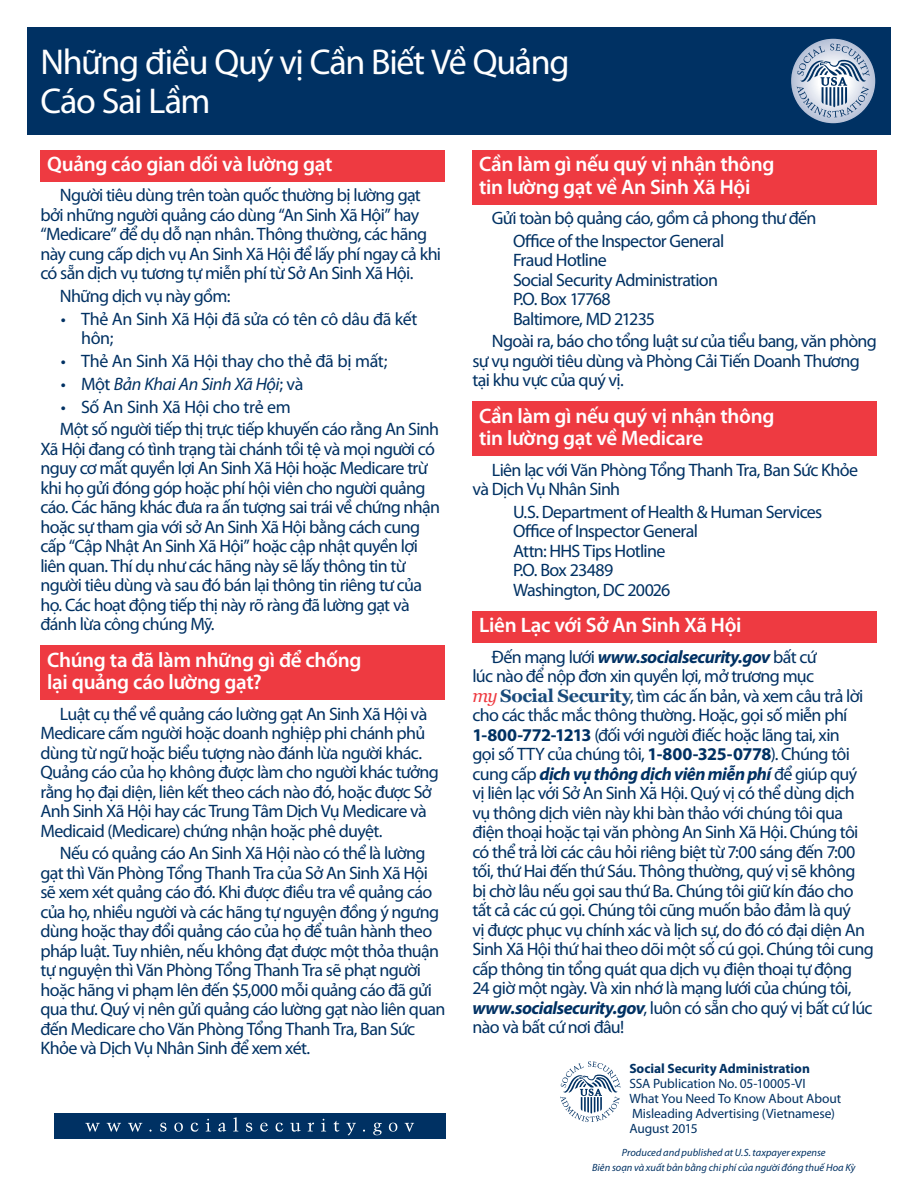
<style>
.page{position:relative;width:918px;height:1188px;background:#fff}
.page>*{position:absolute;margin:0;border:0;box-sizing:border-box;transform-origin:0 0}
.Pub_Title{font:36px/39px "Myriad Pro";letter-spacing:-.035em;color:#fff}
.t1{font:600 21px/22.5px "Myriad Pro";letter-spacing:-.015em;color:#fff}
.Paragraph{font:18px/19.5px "Myriad Pro";letter-spacing:-.04em;color:#003163}
.Paragraph-2{font:18px/19.5px "Myriad Pro";letter-spacing:-.02em;color:#003163}
.t2{font:italic 18px "Myriad Pro";letter-spacing:-.02em;color:#003163}
.Pub_Info{font:13.5px/15px "Myriad Pro";letter-spacing:-.005em;color:#003163}
.Pub_Info-2{font:700 13.5px "Myriad Pro";color:#003163}
.t3{font:italic 10.5px/15px "Myriad Pro";color:#003163;text-align:center}
.s1{font-style:normal}
.s2{font-weight:700;font-style:italic}
.s3{font-family:"Georgia";font-style:italic;color:#ee3a41}
.s4{font-family:"Georgia";font-weight:700;color:#194b7b}
.s5{font-weight:700}
</style>
<div class="page">
<div style="left:27px;top:27px;width:864px;height:108px;background:#003163"></div>
<div style="left:54px;top:1114px;width:392px;height:25px;background:#003163"></div>
<svg style="left:85px;top:1117px;width:329px;height:19px"></svg>
<svg style="left:790px;top:38px;width:86px;height:86px"></svg>
<svg style="left:797px;top:44px;width:73px;height:74px;background:#9eafc5"></svg>
<div style="left:40px;top:150px;width:406px;height:32px;background:#ee3a41"></div>
<div style="left:40px;top:646px;width:406px;height:54px;background:#ee3a41"></div>
<div style="left:472px;top:150px;width:405px;height:54px;background:#ee3a41"></div>
<div style="left:472px;top:402px;width:405px;height:54px;background:#ee3a41"></div>
<div style="left:472px;top:611px;width:405px;height:32px;background:#ee3a41"></div>
<svg style="left:560px;top:1061px;width:61px;height:61px"></svg>
<p class="Pub_Title" style="left:40px;top:41px;width:531px">Những điều Quý vị Cần Biết Về Quảng<br>Cáo Sai Lầm</p>
<h1 class="t1" style="left:47px;top:152px;width:287px">Quảng cáo gian dối và lường gạt</h1>
<p class="Paragraph" style="left:40px;top:185px;width:402px;text-indent:19px">Người tiêu dùng trên toàn quốc thường bị lường gạt bởi những người quảng cáo dùng “An Sinh Xã Hội” hay “Medicare” để dụ dỗ nạn nhân. Thông thường, các hãng này cung cấp dịch vụ An Sinh Xã Hội để lấy phí ngay cả khi có sẵn dịch vụ tương tự miễn phí từ Sở An Sinh Xã Hội.</p>
<p class="Paragraph" style="left:60px;top:286px;width:172px">Những dịch vụ này gồm:</p>
<p class="Paragraph-2" style="left:81px;top:309px;width:338px;text-indent:-20px">• Thẻ An Sinh Xã Hội đã sửa có tên cô dâu đã kết hôn;</p>
<p class="Paragraph-2" style="left:61px;top:351px;width:328px">• Thẻ An Sinh Xã Hội thay cho thẻ đã bị mất;</p>
<p class="t2" style="left:61px;top:373px;width:244px"><span class="s1">• Một</span> Bản Khai An Sinh Xã Hội<span class="s1">; và</span></p>
<p class="Paragraph-2" style="left:61px;top:396px;width:232px">• Số An Sinh Xã Hội cho trẻ em</p>
<p class="Paragraph" style="left:40px;top:419px;width:401px;text-indent:19px">Một số người tiếp thị trực tiếp khuyến cáo rằng An Sinh Xã Hội đang có tình trạng tài chánh tồi tệ và mọi người có nguy cơ mất quyền lợi An Sinh Xã Hội hoặc Medicare trừ khi họ gửi đóng góp hoặc phí hội viên cho người quảng cáo. Các hãng khác đưa ra ấn tượng sai trái về chứng nhận hoặc sự tham gia với sở An Sinh Xã Hội bằng cách cung cấp “Cập Nhật An Sinh Xã Hội” hoặc cập nhật quyền lợi liên quan. Thí dụ như các hãng này sẽ lấy thông tin từ người tiêu dùng và sau đó bán lại thông tin riêng tư của họ. Các hoạt động tiếp thị này rõ ràng đã lường gạt và đánh lừa công chúng Mỹ.</p>
<h1 class="t1" style="left:47px;top:648px;width:316px">Chúng ta đã làm những gì để chống lại quảng cáo lường gạt?</h1>
<p class="Paragraph" style="left:40px;top:704px;width:400px;text-indent:19px">Luật cụ thể về quảng cáo lường gạt An Sinh Xã Hội và Medicare cấm người hoặc doanh nghiệp phi chánh phủ dùng từ ngữ hoặc biểu tượng nào đánh lừa người khác.<br>Quảng cáo của họ không được làm cho người khác tưởng rằng họ đại diện, liên kết theo cách nào đó, hoặc được Sở Anh Sinh Xã Hội hay các Trung Tâm Dịch Vụ Medicare và Medicaid (Medicare) chứng nhận hoặc phê duyệt.</p>
<p class="Paragraph" style="left:40px;top:843px;width:407px;text-indent:19px">Nếu có quảng cáo An Sinh Xã Hội nào có thể là lường gạt thì Văn Phòng Tổng Thanh Tra của Sở An Sinh Xã Hội sẽ xem xét quảng cáo đó. Khi được điều tra về quảng cáo của họ, nhiều người và các hãng tự nguyện đồng ý ngưng dùng hoặc thay đổi quảng cáo của họ để tuân hành theo pháp luật. Tuy nhiên, nếu không đạt được một thỏa thuận tự nguyện thì Văn Phòng Tổng Thanh Tra sẽ phạt người hoặc hãng vi phạm lên đến $5,000 mỗi quảng cáo đã gửi qua thư. Quý vị nên gửi quảng cáo lường gạt nào liên quan đến Medicare cho Văn Phòng Tổng Thanh Tra, Ban Sức Khỏe và Dịch Vụ Nhân Sinh để xem xét.</p>
<h1 class="t1" style="left:479px;top:152px;width:297px">Cần làm gì nếu quý vị nhận thông tin lường gạt về An Sinh Xã Hội</h1>
<p class="Paragraph" style="left:492px;top:208px;width:326px">Gửi toàn bộ quảng cáo, gồm cả phong thư đến</p>
<p class="Paragraph" style="left:513px;top:230px;width:213px">Office of the Inspector General<br>Fraud Hotline<br>Social Security Administration<br>P.O. Box 17768<br>Baltimore, MD 21235</p>
<p class="Paragraph" style="left:472px;top:331px;width:406px;text-indent:19px">Ngoài ra, báo cho tổng luật sư của tiểu bang, văn phòng sự vụ người tiêu dùng và Phòng Cải Tiến Doanh Thương tại khu vực của quý vị.</p>
<h1 class="t1" style="left:479px;top:404px;width:297px">Cần làm gì nếu quý vị nhận thông tin lường gạt về Medicare</h1>
<p class="Paragraph" style="left:472px;top:460px;width:387px;text-indent:19px">Liên lạc với Văn Phòng Tổng Thanh Tra, Ban Sức Khỏe và Dịch Vụ Nhân Sinh</p>
<p class="Paragraph" style="left:513px;top:502px;width:311px">U.S. Department of Health &amp; Human Services<br>Office of Inspector General<br>Attn: HHS Tips Hotline<br>P.O. Box 23489<br>Washington, DC 20026</p>
<h1 class="t1" style="left:479px;top:614px;width:264px">Liên Lạc với Sở An Sinh Xã Hội</h1>
<p class="Paragraph" style="left:472px;top:647px;width:403px;text-indent:19px">Đến mạng lưới <span class="s2">www.socialsecurity.gov</span> bất cứ<br>lúc nào để nộp đơn xin quyền lợi, mở trương mục<br><span class="s3">my</span> <span class="s4">Social Security</span>, tìm các ấn bản, và xem câu trả lời cho các thắc mắc thông thường. Hoặc, gọi số miễn phí <span class="s5">1-800-772-1213</span> (đối với người điếc hoặc lãng tai, xin<br>gọi số TTY của chúng tôi, <span class="s5">1-800-325-0778</span>). Chúng tôi cung cấp <span class="s2">dịch vụ thông dịch viên miễn phí</span> để giúp quý vị liên lạc với Sở An Sinh Xã Hội. Quý vị có thể dùng dịch vụ thông dịch viên này khi bàn thảo với chúng tôi qua điện thoại hoặc tại văn phòng An Sinh Xã Hội. Chúng tôi có thể trả lời các câu hỏi riêng biệt từ 7:00 sáng đến 7:00 tối, thứ Hai đến thứ Sáu. Thông thường, quý vị sẽ không bị chờ lâu nếu gọi sau thứ Ba. Chúng tôi giữ kín đáo cho tất cả các cú gọi. Chúng tôi cũng muốn bảo đảm là quý<br>vị được phục vụ chính xác và lịch sự, do đó có đại diện An Sinh Xã Hội thứ hai theo dõi một số cú gọi. Chúng tôi cung cấp thông tin tổng quát qua dịch vụ điện thoại tự động 24 giờ một ngày. Và xin nhớ là mạng lưới của chúng tôi, <span class="s2">www.socialsecurity.gov</span>, luôn có sẵn cho quý vị bất cứ lúc nào và bất cứ nơi đâu!</p>
<p class="Pub_Info-2" style="left:629px;top:1060px;width:182px">Social Security Administration</p>
<p class="Pub_Info" style="left:629px;top:1076px;width:178px">SSA Publication No. 05-10005-VI</p>
<p class="Pub_Info" style="left:629px;top:1091px;width:213px">What You Need To Know About About<br>Misleading Advertising (Vietnamese)</p>
<p class="Pub_Info" style="left:629px;top:1121px;width:70px">August 2015</p>
<p class="t3" style="left:592px;top:1145px;width:265px">Produced and published at U.S. taxpayer expense<br>Biên soạn và xuất bản bằng chi phí của người đóng thuế Hoa Kỳ</p>
</div>
